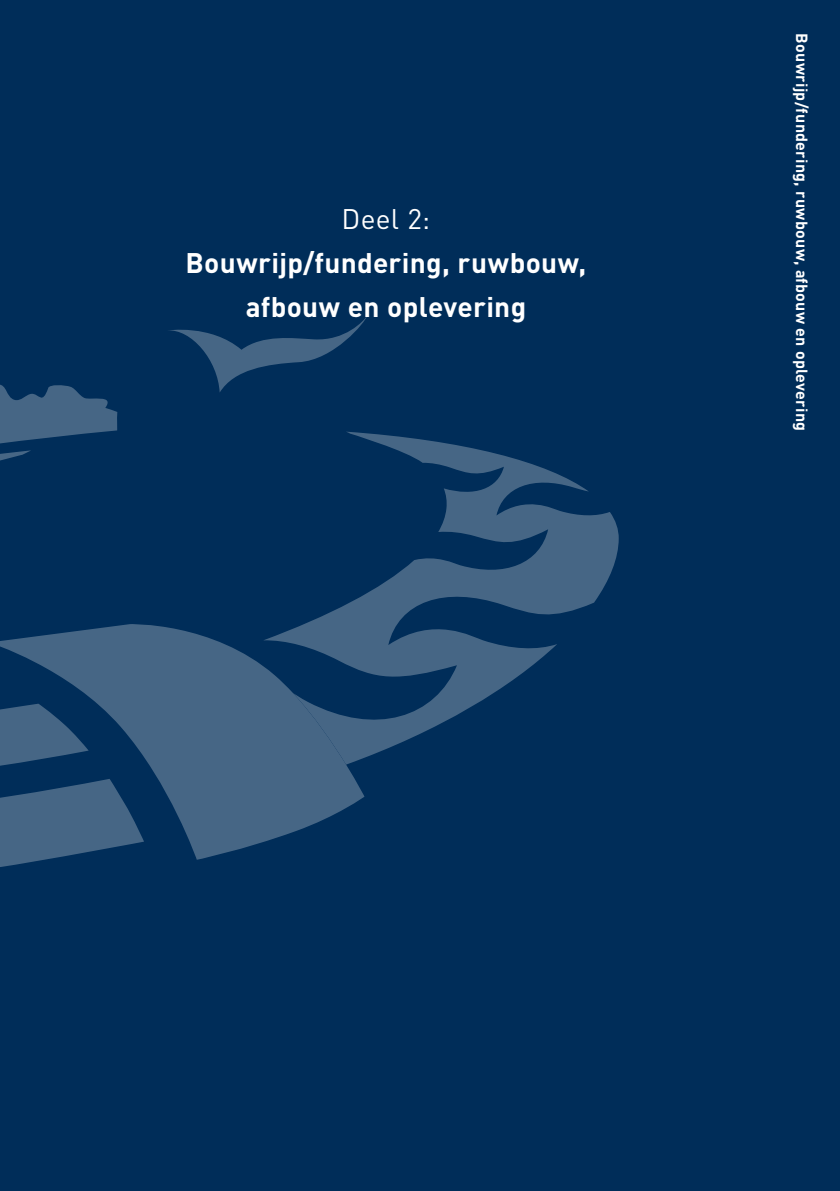
<style>
.page{position:relative;width:840px;height:1191px;background:#fff}
.page>*{position:absolute;margin:0;border:0;box-sizing:border-box;transform-origin:0 0}
.t1{font:700 28px/44px "DIN";letter-spacing:.01em;color:#fff;text-align:center}
.t2{font:28px "DIN";color:#fff}
.t3{font:700 16px "DIN";letter-spacing:.02em;color:#fff}
</style>
<div class="page">
<div style="left:0;top:0;width:839px;height:1191px;background:#002d59"></div>
<svg style="left:169px;top:316px;width:198px;height:76px"></svg>
<svg style="left:0;top:384px;width:117px;height:483px"></svg>
<svg style="left:309px;top:431px;width:309px;height:327px"></svg>
<svg style="left:0;top:622px;width:364px;height:237px;fill:#466685"></svg>
<p class="t2" style="left:341px;top:201px;width:90px">Deel 2:</p>
<p class="t1" style="left:185px;top:239px;width:402px">Bouwrijp/fundering, ruwbouw, afbouw en oplevering</p>
<p class="t3" style="left:811px;top:33px;width:399px;rotate:90deg">Bouwrijp/fundering, ruwbouw, afbouw en oplevering</p>
</div>
